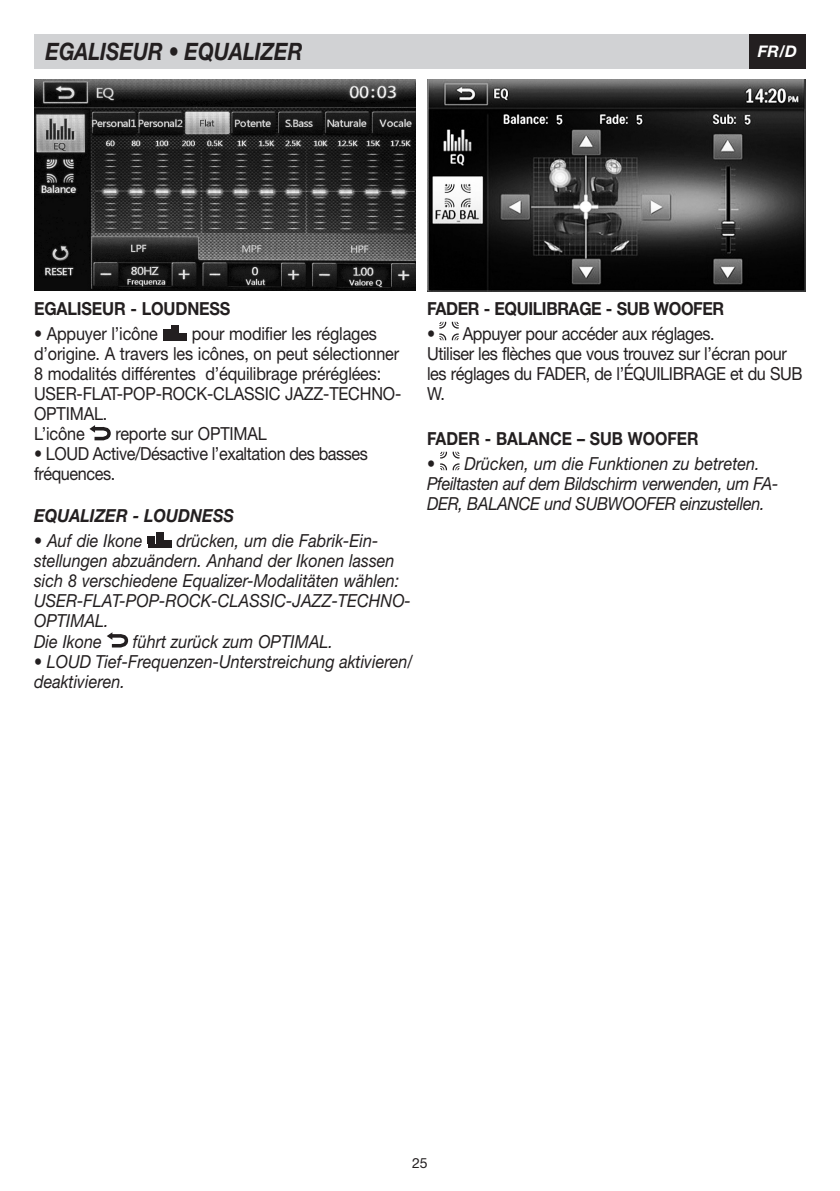
<style>
.page{position:relative;width:840px;height:1191px;background:#fff}
.page>*{position:absolute;margin:0;border:0;box-sizing:border-box;transform-origin:0 0}
.t1{font:italic 700 24px "Helvetica Neue";color:#231f20;scale:.85 1}
.t2{font:18px/20px "Helvetica Neue";letter-spacing:-.01em;color:#231f20;scale:.9 1}
.t3{font:italic 18px/20px "Helvetica Neue";color:#231f20;scale:.9 1}
.t4{font:italic 18px/20px "Helvetica Neue";letter-spacing:-.02em;color:#231f20;scale:.9 1}
.t5{font:700 18px "Helvetica Neue";letter-spacing:-.01em;color:#231f20;scale:.9 1}
.t6{font:700 18px "Helvetica Neue";letter-spacing:-.01em;color:#231f20;scale:.88 1}
.t7{font:italic 700 18px "Helvetica Neue";color:#231f20;scale:.9 1}
.t8{font:italic 700 16px "Helvetica Neue";color:#fff}
.t9{font:14px "Helvetica Neue";color:#231f20}
</style>
<div class="page">
<div style="left:34px;top:34px;width:771px;height:34px;background:#d1d2d4"></div>
<div style="left:748px;top:34px;width:57px;height:34px;background:#231f20"></div>
<img style="left:34px;top:79px;width:381px;height:212px">
<img style="left:427px;top:79px;width:378px;height:212px">
<svg style="left:163px;top:325px;width:24px;height:11px"></svg>
<hr style="left:163px;top:337px;width:24px;height:3px;background:#231f20">
<svg style="left:89px;top:425px;width:22px;height:16px"></svg>
<svg style="left:439px;top:321px;width:20px;height:20px"></svg>
<svg style="left:440px;top:451px;width:19px;height:20px"></svg>
<svg style="left:147px;top:532px;width:24px;height:11px"></svg>
<hr style="left:148px;top:544px;width:23px;height:3px;background:#231f20">
<svg style="left:107px;top:632px;width:22px;height:16px"></svg>
<h1 class="t1" style="left:45px;top:37px;width:304px">EGALISEUR • EQUALIZER</h1>
<p class="t8" style="left:757px;top:42px;width:41px">FR/D</p>
<p class="t5" style="left:34px;top:297px;width:219px">EGALISEUR - LOUDNESS</p>
<p class="t2" style="left:34px;top:324px;width:139px">• Appuyer l’icône</p>
<p class="t2" style="left:34px;top:324px;width:409px;text-indent:158px">pour modifier les réglages d’origine. A travers les icônes, on peut sélectionner<br>8 modalités différentes d’équilibrage préréglées:<br>USER-FLAT-POP-ROCK-CLASSIC JAZZ-TECHNO-<br>OPTIMAL.<br>L’icône</p>
<p class="t2" style="left:115px;top:424px;width:170px">reporte sur OPTIMAL</p>
<p class="t2" style="left:34px;top:444px;width:372px">• LOUD Active/Désactive l’exaltation des basses fréquences.</p>
<p class="t7" style="left:34px;top:504px;width:224px">EQUALIZER - LOUDNESS</p>
<p class="t3" style="left:34px;top:531px;width:122px">• Auf die Ikone</p>
<p class="t3" style="left:34px;top:531px;width:420px;text-indent:142px">drücken, um die Fabrik-Ein&shy;stellungen abzuändern. Anhand der Ikonen lassen sich 8 verschiedene Equalizer-Modalitäten wählen:<br>USER-FLAT-POP-ROCK-CLASSIC-JAZZ-TECHNO-<br>OPTIMAL.<br>Die Ikone</p>
<p class="t3" style="left:133px;top:631px;width:224px">führt zurück zum OPTIMAL.</p>
<p class="t3" style="left:34px;top:651px;width:422px">• LOUD Tief-Frequenzen-Unterstreichung aktivieren/ deaktivieren.</p>
<p class="t5" style="left:427px;top:297px;width:331px">FADER - EQUILIBRAGE - SUB WOOFER</p>
<p class="t2" style="left:427px;top:324px;width:418px">• Appuyer pour accéder aux réglages.<br>Utiliser les flèches que vous trouvez sur l’écran pour les réglages du FADER, de l’ÉQUILIBRAGE et du SUB W.</p>
<p class="t6" style="left:427px;top:427px;width:310px">FADER - BALANCE – SUB WOOFER</p>
<p class="t4" style="left:427px;top:453px;width:391px">• Drücken, um die Funktionen zu betreten.<br>Pfeiltasten auf dem Bildschirm verwenden, um FA-<br>DER, BALANCE und SUBWOOFER einzustellen.</p>
<p class="t9" style="left:412px;top:1154px;width:17px">25</p>
</div>
